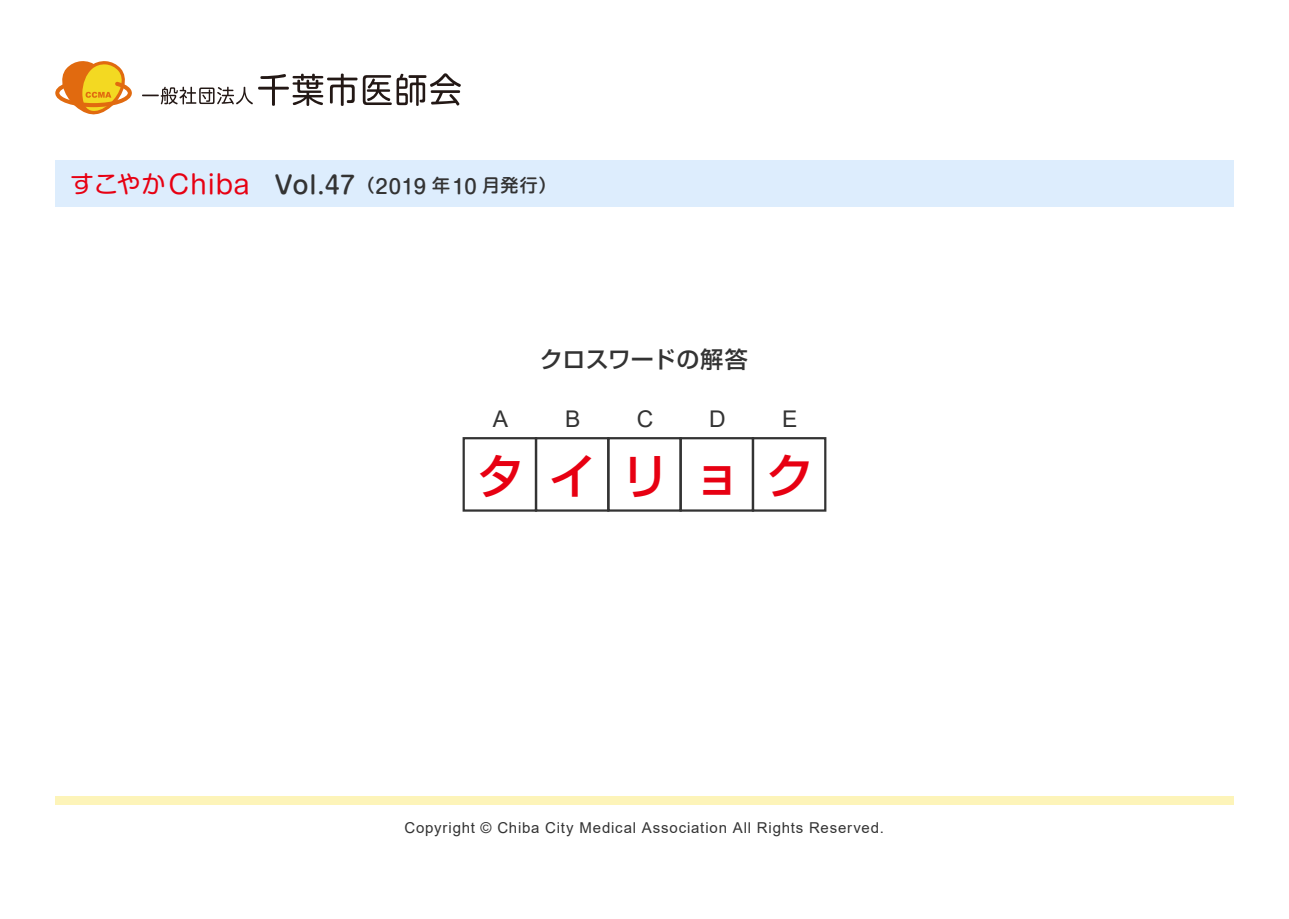
<style>
.page{position:relative;width:1289px;height:919px;background:#fff}
.page>*{position:absolute;margin:0;border:0;box-sizing:border-box;transform-origin:0 0}
.t1{font:500 48px "Shin Go Pro";color:#e70012}
.t2{font:500 24px "Shin M Go Pro";color:#333}
.t3{font:500 22.95px "Shin Go Pro";letter-spacing:.01em;color:#333}
.t4{font:22.95px "Arial";color:#333}
.t5{font:15px "Arial";letter-spacing:.055em;color:#333}
.s1{font-weight:400;color:#e70012}
.s2{font-weight:400;font-size:25.5px;color:#e70012}
.s3{font-size:18px}
.s4{font-size:19.5px}
</style>
<div class="page">
<svg style="left:363px;top:73px;width:98px;height:33px"></svg>
<svg style="left:55px;top:61px;width:302px;height:54px"></svg>
<div style="left:55px;top:160px;width:1178px;height:47px;background:#ddedfd"></div>
<div style="left:55px;top:796px;width:1178px;height:8px;background:#fdf4b9"></div>
<div style="left:462px;top:437px;width:75px;height:74px;border:2px solid #333"></div>
<div style="left:535px;top:437px;width:74px;height:74px;border:2px solid #333"></div>
<div style="left:607px;top:437px;width:74px;height:74px;border:2px solid #333"></div>
<div style="left:679px;top:437px;width:75px;height:74px;border:2px solid #333"></div>
<div style="left:751px;top:437px;width:75px;height:74px;border:2px solid #333"></div>
<h2 class="t2" style="left:70px;top:165px;width:488px"><span class="s1">すこやか</span><span class="s2">Chiba</span> Vol.47<span class="s3">（</span><span class="s4">2019</span> <span class="s3">年</span><span class="s4">10</span> <span class="s3">月発行）</span></h2>
<h3 class="t4" style="left:493px;top:402px;width:17px">A</h3>
<h1 class="t1" style="left:476px;top:436px;width:49px">タ</h1>
<h3 class="t3" style="left:540px;top:340px;width:209px">クロスワードの解答</h3>
<h3 class="t4" style="left:565px;top:402px;width:17px">B</h3>
<h1 class="t1" style="left:548px;top:436px;width:49px">イ</h1>
<h3 class="t4" style="left:636px;top:402px;width:18px">C</h3>
<h1 class="t1" style="left:621px;top:436px;width:49px">リ</h1>
<h3 class="t4" style="left:709px;top:402px;width:18px">D</h3>
<h1 class="t1" style="left:693px;top:436px;width:49px">ョ</h1>
<h3 class="t4" style="left:782px;top:402px;width:17px">E</h3>
<h1 class="t1" style="left:765px;top:436px;width:49px">ク</h1>
<p class="t5" style="left:404px;top:817px;width:481px">Copyright © Chiba City Medical Association All Rights Reserved.</p>
</div>
